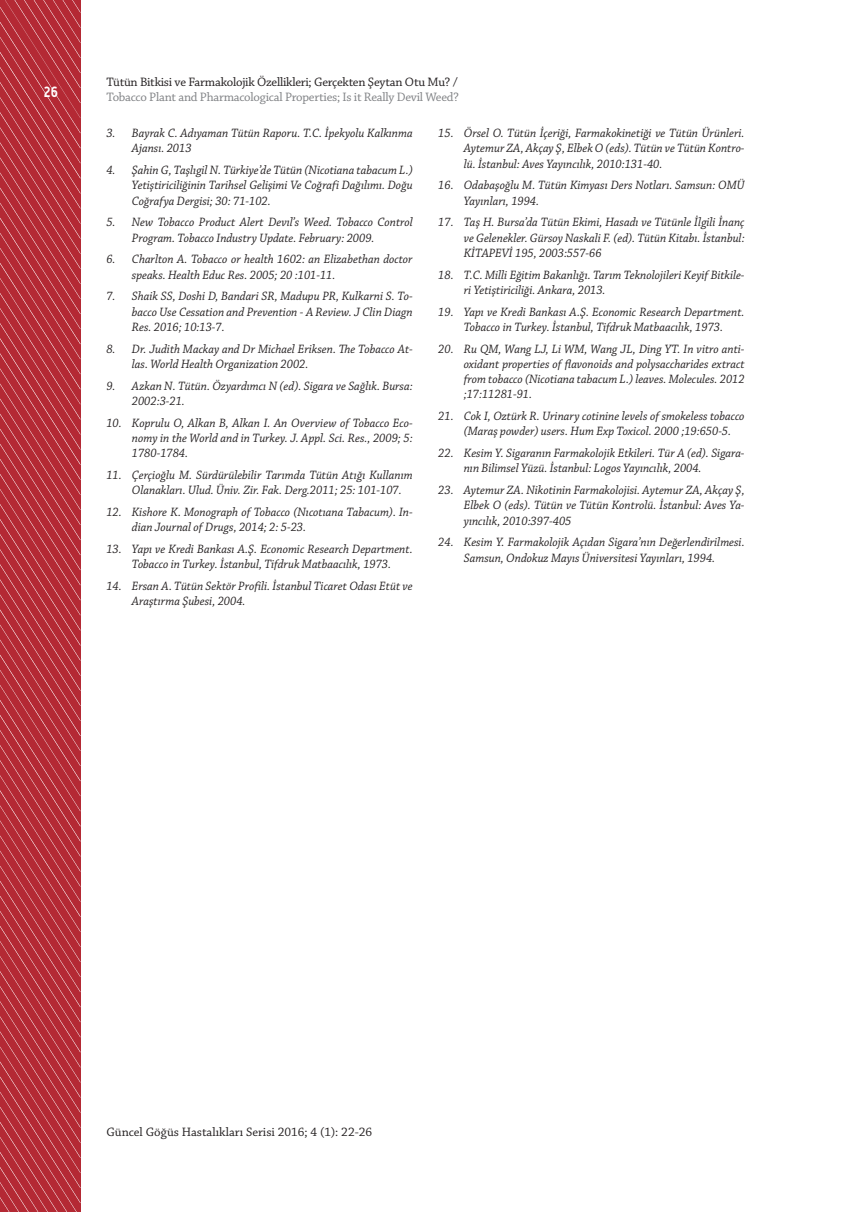
<style>
.page{position:relative;width:851px;height:1212px;background:#fff}
.page>*{position:absolute;margin:0;border:0;box-sizing:border-box;transform-origin:0 0}
.t1{font:700 15px "Alwyn OT";color:#fff;scale:.85 1}
.t2{font:12.9px "Chaparral Pro";letter-spacing:-.015em;color:#231f20}
.t3{font:12.9px "Chaparral Pro";letter-spacing:-.02em;color:#808285}
.t4{font:italic 12.75px/15.3px "Chaparral Pro";color:#231f20;scale:.95 1}
</style>
<div class="page">
<svg style="left:0;top:0;width:80px;height:1212px;background:#b8353f"></svg>
<p class="t1" style="left:43px;top:82px;width:19px">26</p>
<p class="t2" style="left:106px;top:75px;width:353px">Tütün Bitkisi ve Farmakolojik Özellikleri; Gerçekten Şeytan Otu Mu? /</p>
<p class="t3" style="left:106px;top:90px;width:354px">Tobacco Plant and Pharmacological Properties; Is it Really Devil Weed?</p>
<p class="t4" style="left:132px;top:126px;width:297px;text-indent:-26px">3. Bayrak C. Adıyaman Tütün Raporu. T.C. İpekyolu Kalkınma<br>Ajansı. 2013</p>
<p class="t4" style="left:132px;top:163px;width:297px;text-align:justify;text-indent:-26px">4. Şahin G, Taşlıgil N. Türkiye’de Tütün (Nicotiana tabacum L.)<br>Yetiştiriciliğinin Tarihsel Gelişimi Ve Coğrafi Dağılımı. Doğu Coğrafya Dergisi; 30: 71-102.</p>
<p class="t4" style="left:132px;top:215px;width:297px;text-indent:-26px">5. New Tobacco Product Alert Devıl’s Weed. Tobacco Control<br>Program. Tobacco Industry Update. February: 2009.</p>
<p class="t4" style="left:132px;top:252px;width:297px;text-indent:-26px">6. Charlton A. Tobacco or health 1602: an Elizabethan doctor speaks. Health Educ Res. 2005; 20 :101-11.</p>
<p class="t4" style="left:132px;top:289px;width:297px;text-align:justify;text-indent:-26px">7. Shaik SS, Doshi D, Bandari SR, Madupu PR, Kulkarni S. To&shy;bacco Use Cessation and Prevention - A Review. J Clin Diagn Res. 2016; 10:13-7.</p>
<p class="t4" style="left:132px;top:341px;width:297px;text-indent:-26px">8. Dr. Judith Mackay and Dr Michael Eriksen. The Tobacco At&shy;las. World Health Organization 2002.</p>
<p class="t4" style="left:132px;top:378px;width:297px;text-indent:-26px">9. Azkan N. Tütün. Özyardımcı N (ed). Sigara ve Sağlık. Bursa:<br>2002:3-21.</p>
<p class="t4" style="left:132px;top:415px;width:297px;text-align:justify;text-indent:-26px">10. Koprulu O, Alkan B, Alkan I. An Overview of Tobacco Eco&shy;nomy in the World and in Turkey. J. Appl. Sci. Res., 2009; 5:<br>1780-1784.</p>
<p class="t4" style="left:132px;top:468px;width:297px;text-indent:-26px">11. Çerçioğlu M. Sürdürülebilir Tarımda Tütün Atığı Kullanım<br>Olanakları. Ulud. Üniv. Zir. Fak. Derg.2011; 25: 101-107.</p>
<p class="t4" style="left:132px;top:505px;width:297px;text-indent:-26px">12. Kishore K. Monograph of Tobacco (Nıcotıana Tabacum). In&shy;dian Journal of Drugs, 2014; 2: 5-23.</p>
<p class="t4" style="left:106px;top:542px;width:324px;text-align:center">13. Yapı ve Kredi Bankası A.Ş. Economic Research Department.<br>Tobacco in Turkey. İstanbul, Tifdruk Matbaacılık, 1973.</p>
<p class="t4" style="left:132px;top:578px;width:297px;text-indent:-26px">14. Ersan A. Tütün Sektör Profili. İstanbul Ticaret Odası Etüt ve<br>Araştırma Şubesi, 2004.</p>
<p class="t4" style="left:463px;top:126px;width:297px;text-align:justify;text-indent:-26px">15. Örsel O. Tütün İçeriği, Farmakokinetiği ve Tütün Ürünleri.<br>Aytemur ZA, Akçay Ş, Elbek O (eds). Tütün ve Tütün Kontro&shy;lü. İstanbul: Aves Yayıncılık, 2010:131-40.</p>
<p class="t4" style="left:463px;top:178px;width:297px;text-indent:-26px">16. Odabaşoğlu M. Tütün Kimyası Ders Notları. Samsun: OMÜ<br>Yayınları, 1994.</p>
<p class="t4" style="left:463px;top:215px;width:297px;text-align:justify;text-indent:-26px">17. Taş H. Bursa’da Tütün Ekimi, Hasadı ve Tütünle İlgili İnanç ve Gelenekler. Gürsoy Naskali F. (ed). Tütün Kitabı. İstanbul:<br>KİTAPEVİ 195, 2003:557-66</p>
<p class="t4" style="left:463px;top:267px;width:297px;text-indent:-26px">18. T.C. Milli Eğitim Bakanlığı. Tarım Teknolojileri Keyif Bitkile&shy;ri Yetiştiriciliği. Ankara, 2013.</p>
<p class="t4" style="left:438px;top:304px;width:324px;text-align:center">19. Yapı ve Kredi Bankası A.Ş. Economic Research Department.<br>Tobacco in Turkey. İstanbul, Tifdruk Matbaacılık, 1973.</p>
<p class="t4" style="left:463px;top:341px;width:297px;text-align:justify;text-indent:-26px">20. Ru QM, Wang LJ, Li WM, Wang JL, Ding YT. In vitro anti&shy;oxidant properties of flavonoids and polysaccharides extract from tobacco (Nicotiana tabacum L.) leaves. Molecules. 2012 ;17:11281-91.</p>
<p class="t4" style="left:463px;top:409px;width:297px;text-indent:-26px">21. Cok I, Oztürk R. Urinary cotinine levels of smokeless tobacco (Maraş powder) users. Hum Exp Toxicol. 2000 ;19:650-5.</p>
<p class="t4" style="left:463px;top:446px;width:297px;text-indent:-26px">22. Kesim Y. Sigaranın Farmakolojik Etkileri. Tür A (ed). Sigara&shy;nın Bilimsel Yüzü. İstanbul: Logos Yayıncılık, 2004.</p>
<p class="t4" style="left:463px;top:483px;width:297px;text-align:justify;text-indent:-26px">23. Aytemur ZA. Nikotinin Farmakolojisi. Aytemur ZA, Akçay Ş, Elbek O (eds). Tütün ve Tütün Kontrolü. İstanbul: Aves Ya&shy;yıncılık, 2010:397-405</p>
<p class="t4" style="left:438px;top:535px;width:324px;text-align:center">24. Kesim Y. Farmakolojik Açıdan Sigara’nın Değerlendirilmesi.<br>Samsun, Ondokuz Mayıs Üniversitesi Yayınları, 1994.</p>
<p class="t2" style="left:106px;top:1125px;width:267px">Güncel Göğüs Hastalıkları Serisi 2016; 4 (1): 22-26</p>
</div>
